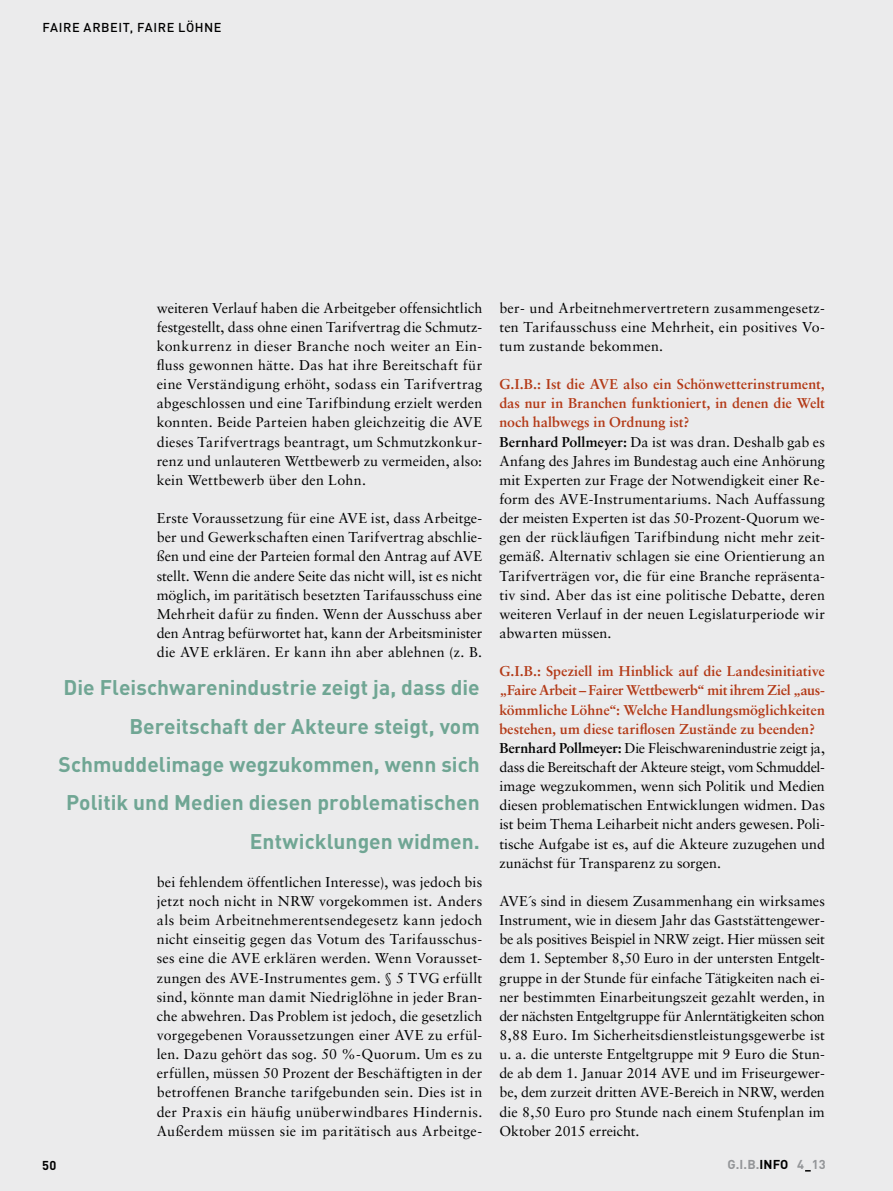
<style>
.page{position:relative;width:893px;height:1191px;background:#ebebec}
.page>*{position:absolute;margin:0;border:0;box-sizing:border-box;transform-origin:0 0}
._12_Zitate{font:700 21px/38.2px "DIN";color:#70a694;text-align:right}
._07_Fließtext{font:14.25px/19.2px "Sabon LT";letter-spacing:.01em;color:#000;text-align:justify}
._08_Interview_Fragen{font:700 14.25px/19.2px "Sabon LT";color:#b33916;text-align:justify}
.A_Rubrik{font:500 12.75px "DIN";letter-spacing:.045em;color:#000}
.t1{font:700 12.75px "DIN";letter-spacing:.01em;color:#939598}
.t2{font:700 12.75px "DIN";color:#000}
.s1{font-weight:700}
.s2{color:#000}
</style>
<div class="page">
<p class="A_Rubrik" style="left:43px;top:18px;width:181px">FAIRE ARBEIT, FAIRE LÖHNE</p>
<p class="_07_Fließtext" style="left:157px;top:298px;width:327px">weiteren Verlauf haben die Arbeitgeber offensichtlich festgestellt, dass ohne einen Tarifvertrag die Schmutz&shy;konkurrenz in dieser Branche noch weiter an Ein&shy;fluss gewonnen hätte. Das hat ihre Bereitschaft für eine Verständigung erhöht, sodass ein Tarifvertrag abgeschlossen und eine Tarifbindung erzielt werden konnten. Beide Parteien haben gleichzeitig die AVE dieses Tarifvertrags beantragt, um Schmutzkonkur&shy;renz und unlauteren Wettbewerb zu vermeiden, also: kein Wettbewerb über den Lohn.</p>
<p class="_07_Fließtext" style="left:157px;top:508px;width:327px">Erste Voraussetzung für eine AVE ist, dass Arbeitge&shy;ber und Gewerkschaften einen Tarifvertrag abschlie&shy;ßen und eine der Parteien formal den Antrag auf AVE stellt. Wenn die andere Seite das nicht will, ist es nicht möglich, im paritätisch besetzten Tarifausschuss eine Mehrheit dafür zu finden. Wenn der Ausschuss aber den Antrag befürwortet hat, kann der Arbeitsminister die AVE erklären. Er kann ihn aber ablehnen (z. B.</p>
<p class="_12_Zitate" style="left:59px;top:668px;width:423px">Die Fleischwarenindustrie zeigt ja, dass die Bereitschaft der Akteure steigt, vom Schmuddelimage wegzukommen, wenn sich Politik und Medien diesen problematischen Entwicklungen widmen.</p>
<p class="_07_Fließtext" style="left:157px;top:872px;width:327px">bei fehlendem öffentlichen Interesse), was jedoch bis jetzt noch nicht in NRW vorgekommen ist. Anders als beim Arbeitnehmerentsendegesetz kann jedoch nicht einseitig gegen das Votum des Tarifausschus&shy;ses eine die AVE erklären werden. Wenn Vorausset&shy;zungen des AVE-Instrumentes gem. § 5 TVG erfüllt sind, könnte man damit Niedriglöhne in jeder Bran&shy;che abwehren. Das Problem ist jedoch, die gesetzlich vorgegebenen Voraussetzungen einer AVE zu erfül&shy;len. Dazu gehört das sog. 50 %-Quorum. Um es zu erfüllen, müssen 50 Prozent der Beschäftigten in der betroffenen Branche tarifgebunden sein. Dies ist in der Praxis ein häufig unüberwindbares Hindernis.<br>Außerdem müssen sie im paritätisch aus Arbeitge-</p>
<p class="_07_Fließtext" style="left:499px;top:298px;width:327px">ber- und Arbeitnehmervertretern zusammengesetz&shy;ten Tarifausschuss eine Mehrheit, ein positives Vo&shy;tum zustande bekommen.</p>
<p class="_08_Interview_Fragen" style="left:499px;top:374px;width:327px">G.I.B.: Ist die AVE also ein Schönwetterinstrument, das nur in Branchen funktioniert, in denen die Welt noch halbwegs in Ordnung ist?</p>
<p class="_07_Fließtext" style="left:499px;top:432px;width:327px"><span class="s1">Bernhard Pollmeyer:</span> Da ist was dran. Deshalb gab es Anfang des Jahres im Bundestag auch eine Anhörung mit Experten zur Frage der Notwendigkeit einer Re&shy;form des AVE-Instrumentariums. Nach Auffassung der meisten Experten ist das 50-Prozent-Quorum we&shy;gen der rückläufigen Tarifbindung nicht mehr zeit&shy;gemäß. Alternativ schlagen sie eine Orientierung an Tarifverträgen vor, die für eine Branche repräsenta&shy;tiv sind. Aber das ist eine politische Debatte, deren weiteren Verlauf in der neuen Legislaturperiode wir abwarten müssen.</p>
<p class="_08_Interview_Fragen" style="left:499px;top:661px;width:327px">G.I.B.: Speziell im Hinblick auf die Landesinitiative „Faire Arbeit – Fairer Wettbewerb“ mit ihrem Ziel „aus&shy;kömmliche Löhne“: Welche Handlungsmöglichkeiten bestehen, um diese tariflosen Zustände zu beenden?</p>
<p class="_07_Fließtext" style="left:499px;top:738px;width:327px"><span class="s1">Bernhard Pollmeyer:</span> Die Fleischwarenindustrie zeigt ja, dass die Bereitschaft der Akteure steigt, vom Schmuddel&shy;image wegzukommen, wenn sich Politik und Medien diesen problematischen Entwicklungen widmen. Das ist beim Thema Leiharbeit nicht anders gewesen. Poli&shy;tische Aufgabe ist es, auf die Akteure zuzugehen und zunächst für Transparenz zu sorgen.</p>
<p class="_07_Fließtext" style="left:499px;top:891px;width:327px">AVE´s sind in diesem Zusammenhang ein wirksames Instrument, wie in diesem Jahr das Gaststättengewer&shy;be als positives Beispiel in NRW zeigt. Hier müssen seit dem 1. September 8,50 Euro in der untersten Entgelt&shy;gruppe in der Stunde für einfache Tätigkeiten nach ei&shy;ner bestimmten Einarbeitungszeit gezahlt werden, in der nächsten Entgeltgruppe für Anlerntätigkeiten schon 8,88 Euro. Im Sicherheitsdienstleistungsgewerbe ist u. a. die unterste Entgeltgruppe mit 9 Euro die Stun&shy;de ab dem 1. Januar 2014 AVE und im Friseurgewer&shy;be, dem zurzeit dritten AVE-Bereich in NRW, werden die 8,50 Euro pro Stunde nach einem Stufenplan im Oktober 2015 erreicht.</p>
<p class="t2" style="left:42px;top:1156px;width:16px">50</p>
<p class="t1" style="left:727px;top:1156px;width:100px">G.I.B.<span class="s2">INFO</span> 4 13</p>
</div>
